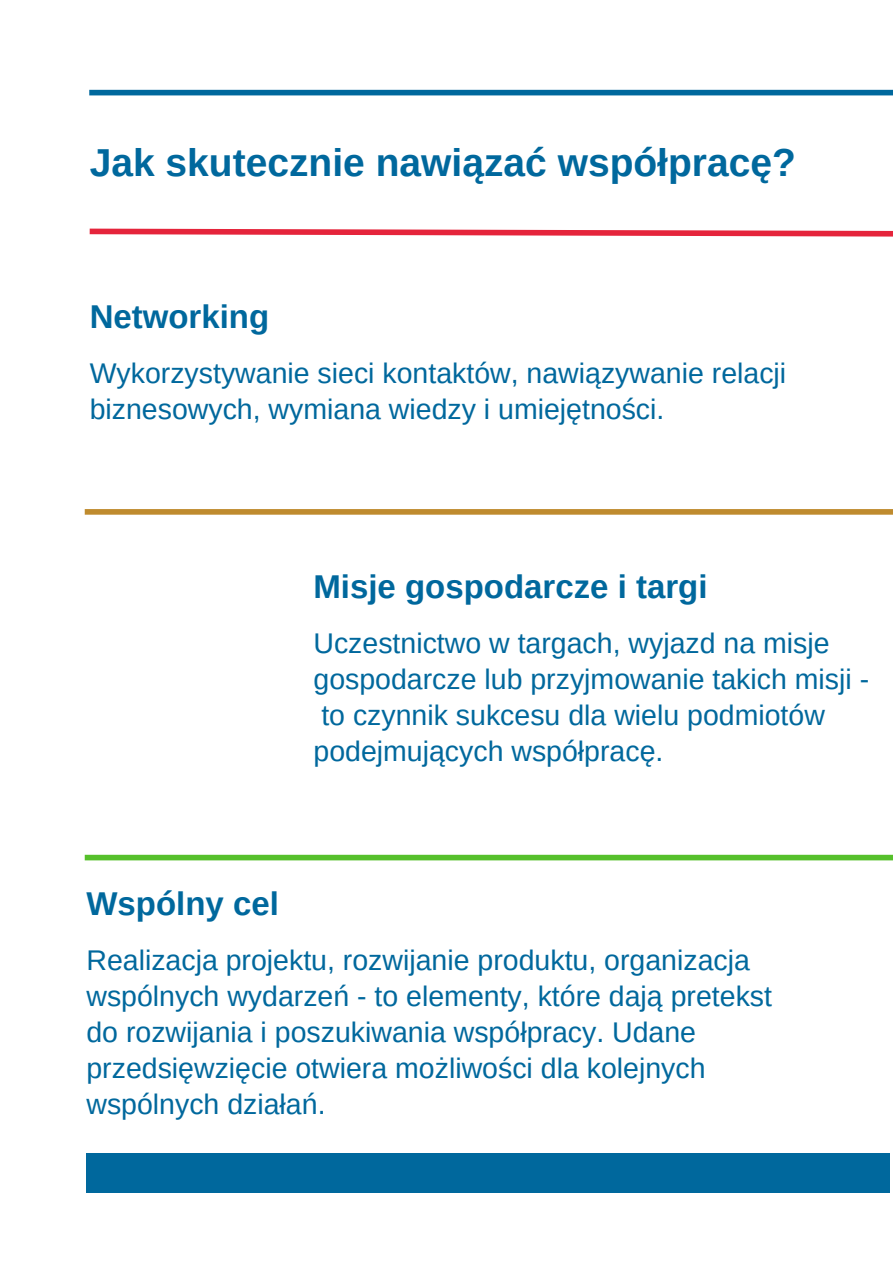
<style>
.page{position:relative;width:893px;height:1264px;background:#fff}
.page>*{position:absolute;margin:0;border:0;box-sizing:border-box;transform-origin:0 0}
.t1{font:700 39px "Arimo";color:#00689d}
.t2{font:700 33px "Arimo";color:#00689d}
.t3{font:28.5px/36px "Arimo";color:#00689d}
</style>
<div class="page">
<div style="left:86px;top:1153px;width:803px;height:39px;background:#00689d"></div>
<div style="left:89px;top:90px;width:803px;height:5px;background:#00689d"></div>
<svg style="left:89px;top:228px;width:803px;height:9px"></svg>
<div style="left:85px;top:509px;width:807px;height:5px;background:#bf8b2e"></div>
<div style="left:85px;top:854px;width:807px;height:6px;background:#56c02b"></div>
<p class="t1" style="left:90px;top:141px;width:707px">Jak skutecznie nawiązać współpracę?</p>
<p class="t2" style="left:90px;top:298px;width:181px">Networking</p>
<p class="t3" style="left:90px;top:355px;width:698px">Wykorzystywanie sieci kontaktów, nawiązywanie relacji biznesowych, wymiana wiedzy i umiejętności.</p>
<p class="t2" style="left:313px;top:568px;width:395px">Misje gospodarcze i targi</p>
<p class="t3" style="left:313px;top:624px;width:557px">Uczestnictwo w targach, wyjazd na misje gospodarcze lub przyjmowanie takich misji - to czynnik sukcesu dla wielu podmiotów podejmujących współpracę.</p>
<p class="t2" style="left:86px;top:885px;width:194px">Wspólny cel</p>
<p class="t3" style="left:86px;top:942px;width:687px">Realizacja projektu, rozwijanie produktu, organizacja wspólnych wydarzeń - to elementy, które dają pretekst do rozwijania i poszukiwania współpracy. Udane przedsięwzięcie otwiera możliwości dla kolejnych wspólnych działań.</p>
</div>
